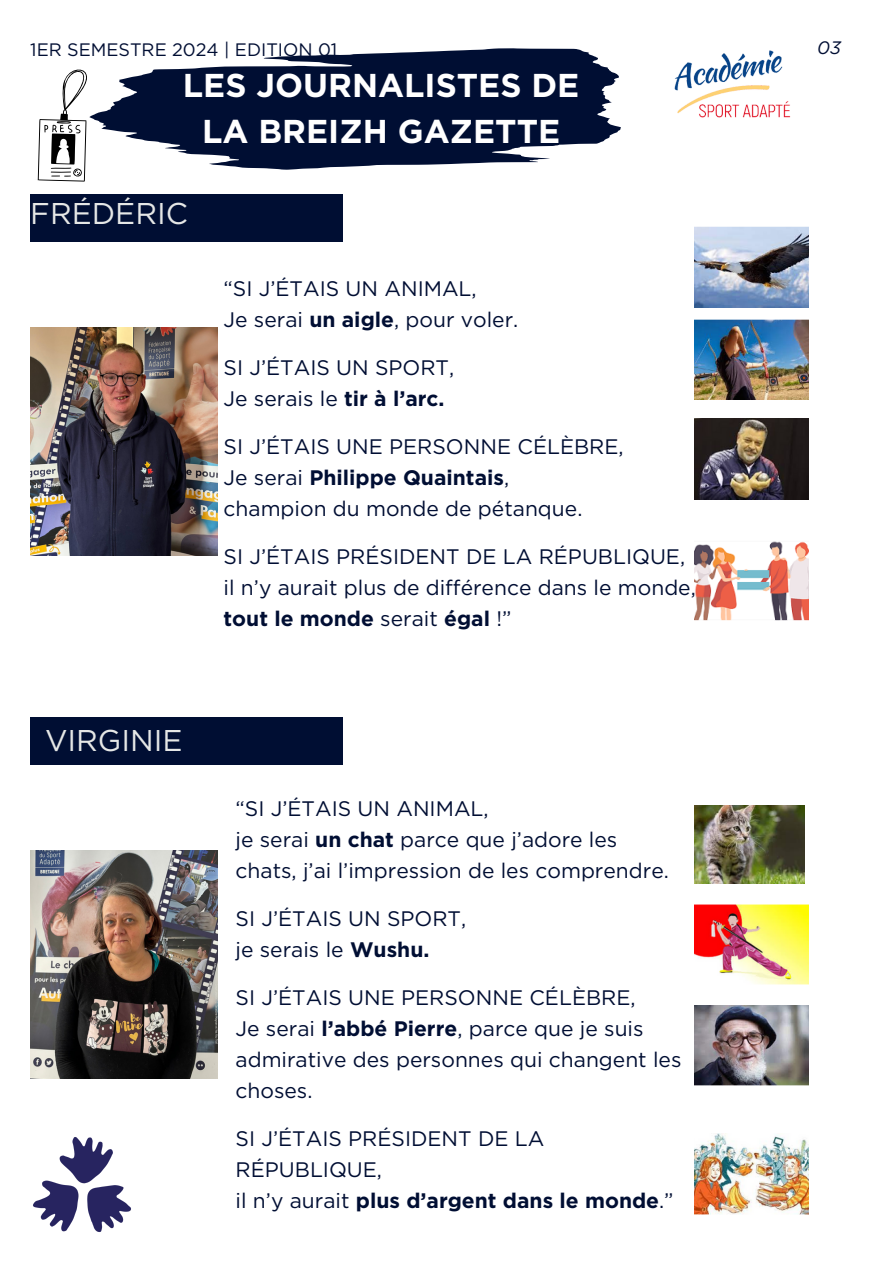
<style>
.page{position:relative;width:894px;height:1264px;background:#fff}
.page>*{position:absolute;margin:0;border:0;box-sizing:border-box;transform-origin:0 0}
.t1{font:700 33px/46.2px "Gotham";color:#fff;text-align:center}
.t2{font:30px "Gotham";color:#e5e7e6}
.t3{font:21px/31px "Gotham";color:#000e33}
.t4{font:18px "Gotham";color:#000e33}
.t5{font:italic 18px "Gotham";color:#000e33}
.s1{font-weight:700}
</style>
<div class="page">
<div style="left:30px;top:194px;width:312px;height:48px;background:#000e33"></div>
<img style="left:694px;top:541px;width:114px;height:80px">
<img style="left:694px;top:419px;width:114px;height:80px">
<img style="left:694px;top:319px;width:114px;height:80px">
<img style="left:694px;top:227px;width:114px;height:80px">
<img style="left:30px;top:850px;width:187px;height:228px">
<div style="left:30px;top:717px;width:312px;height:48px;background:#000e33"></div>
<img style="left:694px;top:1133px;width:114px;height:81px">
<img style="left:694px;top:1005px;width:114px;height:80px">
<img style="left:694px;top:904px;width:114px;height:80px">
<img style="left:694px;top:805px;width:110px;height:78px">
<img style="left:30px;top:328px;width:187px;height:227px">
<img style="left:33px;top:1137px;width:98px;height:95px">
<img style="left:674px;top:50px;width:117px;height:68px">
<svg style="left:94px;top:48px;width:526px;height:122px;fill:#000e33"></svg>
<svg style="left:37px;top:69px;width:57px;height:113px"></svg>
<h2 class="t4" style="left:30px;top:38px;width:308px">1ER SEMESTRE 2024 | EDITION 01</h2>
<h1 class="t1" style="left:183px;top:62px;width:398px">LES JOURNALISTES DE<br>LA BREIZH GAZETTE</h1>
<p class="t2" style="left:30px;top:195px;width:159px">FRÉDÉRIC</p>
<p class="t3" style="left:223px;top:272px;width:296px">“SI J’ÉTAIS UN ANIMAL,<br>Je serai <span class="s1">un aigle</span>, pour voler.</p>
<p class="t3" style="left:223px;top:351px;width:232px">SI J’ÉTAIS UN SPORT,<br>Je serais le <span class="s1">tir à l’arc.</span></p>
<p class="t3" style="left:223px;top:430px;width:401px">SI J’ÉTAIS UNE PERSONNE CÉLÈBRE,<br>Je serai <span class="s1">Philippe Quaintais</span>,<br>champion du monde de pétanque.</p>
<p class="t3" style="left:223px;top:540px;width:473px">SI J’ÉTAIS PRÉSIDENT DE LA RÉPUBLIQUE, il n’y aurait plus de différence dans le monde, <span class="s1">tout le monde</span> serait <span class="s1">égal</span> !”</p>
<p class="t2" style="left:45px;top:722px;width:139px">VIRGINIE</p>
<p class="t3" style="left:235px;top:793px;width:435px">“SI J’ÉTAIS UN ANIMAL,<br>je serai <span class="s1">un chat</span> parce que j’adore les chats, j’ai l’impression de les comprendre.</p>
<p class="t3" style="left:235px;top:903px;width:232px">SI J’ÉTAIS UN SPORT, je serais le <span class="s1">Wushu.</span></p>
<p class="t3" style="left:235px;top:982px;width:447px">SI J’ÉTAIS UNE PERSONNE CÉLÈBRE,<br>Je serai <span class="s1">l’abbé Pierre</span>, parce que je suis admirative des personnes qui changent les choses.</p>
<p class="t3" style="left:235px;top:1123px;width:439px">SI J’ÉTAIS PRÉSIDENT DE LA<br>RÉPUBLIQUE,<br>il n’y aurait <span class="s1">plus d’argent dans le monde</span>.”</p>
<p class="t5" style="left:817px;top:37px;width:25px">03</p>
</div>
